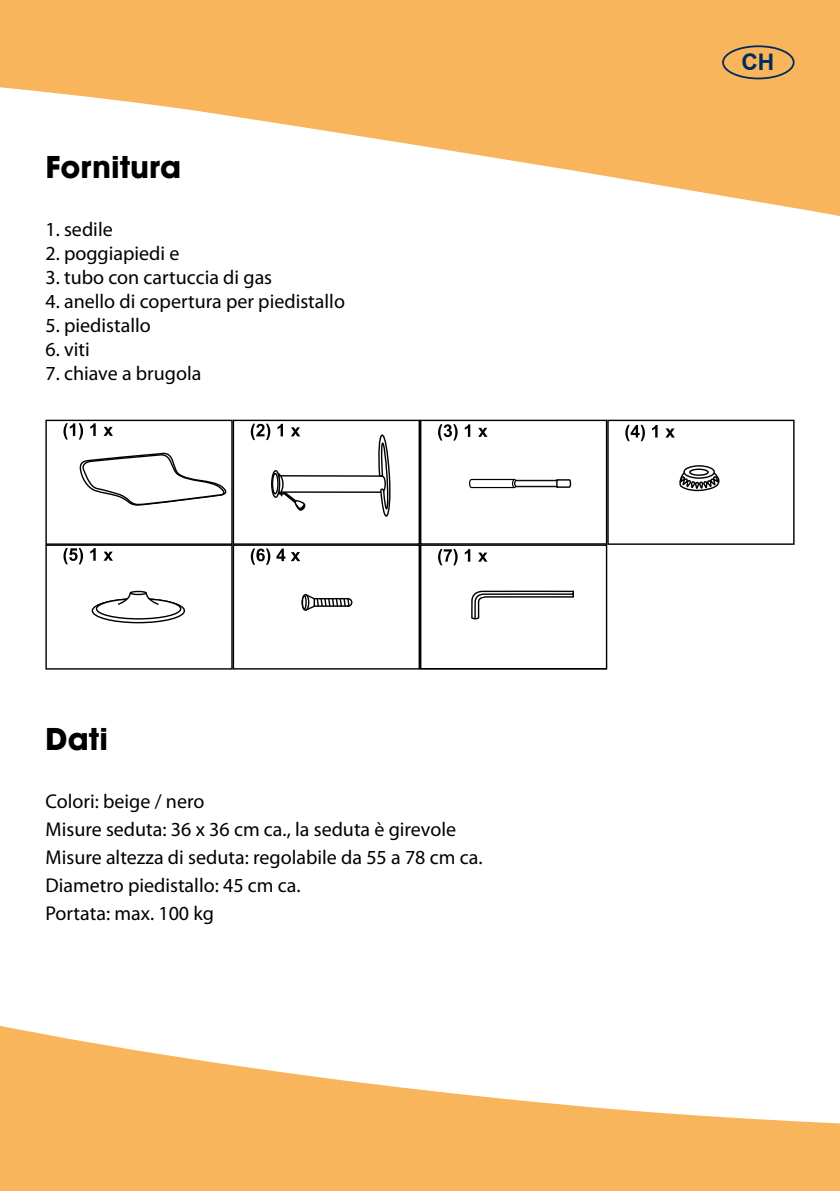
<style>
.page{position:relative;width:840px;height:1191px;background:#fff}
.page>*{position:absolute;margin:0;border:0;box-sizing:border-box;transform-origin:0 0}
.t1{font:700 30px "ITC Avant Garde Gothic";color:#000}
.t2{font:700 22.8px "Arial";color:#002d59}
.t3{font:20px/28px "Myriad Pro";color:#000}
</style>
<div class="page">
<svg style="left:0;top:0;width:839px;height:216px;fill:#f9b55c"></svg>
<svg style="left:0;top:1025px;width:839px;height:166px;fill:#f9b55c"></svg>
<div style="left:721px;top:45px;width:73px;height:34px;border:2px solid #002d59;border-radius:50%"></div>
<div style="left:45px;top:420px;width:187px;height:125px;border:1px solid #000"></div>
<svg style="left:80px;top:453px;width:151px;height:53px"></svg>
<svg style="left:63px;top:423px;width:20px;height:16px"></svg>
<svg style="left:90px;top:423px;width:6px;height:13px"></svg>
<svg style="left:103px;top:427px;width:10px;height:9px"></svg>
<div style="left:232px;top:420px;width:188px;height:125px;border:1px solid #000"></div>
<div style="left:271px;top:470px;width:9px;height:28px;border:1px solid #000;border-radius:50%"></div>
<div style="left:272px;top:473px;width:6px;height:21px;border:1px solid #000;border-radius:50%"></div>
<svg style="left:250px;top:424px;width:20px;height:16px"></svg>
<div style="left:420px;top:420px;width:187px;height:124px;border:1px solid #000"></div>
<svg style="left:469px;top:478px;width:102px;height:10px"></svg>
<svg style="left:438px;top:424px;width:19px;height:16px"></svg>
<svg style="left:464px;top:424px;width:6px;height:13px"></svg>
<svg style="left:478px;top:428px;width:9px;height:9px"></svg>
<div style="left:45px;top:544px;width:187px;height:125px;border:1px solid #000"></div>
<svg style="left:92px;top:599px;width:92px;height:23px"></svg>
<div style="left:92px;top:598px;width:93px;height:25px;border:1px solid #000;border-radius:50%"></div>
<div style="left:96px;top:599px;width:84px;height:20px;background:#fff;border-radius:50%"></div>
<div style="left:96px;top:598px;width:85px;height:21px;border:1px solid #000;border-radius:50%"></div>
<svg style="left:117px;top:592px;width:42px;height:13px"></svg>
<div style="left:130px;top:591px;width:17px;height:4px;border:1px solid #000;border-radius:50%"></div>
<svg style="left:63px;top:548px;width:20px;height:16px"></svg>
<svg style="left:90px;top:548px;width:6px;height:13px"></svg>
<svg style="left:103px;top:551px;width:10px;height:10px"></svg>
<div style="left:232px;top:544px;width:188px;height:125px;border:1px solid #000"></div>
<svg style="left:250px;top:548px;width:20px;height:17px"></svg>
<svg style="left:276px;top:424px;width:114px;height:246px"></svg>
<div style="left:420px;top:544px;width:187px;height:125px;border:1px solid #000"></div>
<hr style="left:420px;top:668px;width:186px;height:1px;background:#000">
<svg style="left:471px;top:590px;width:103px;height:30px"></svg>
<svg style="left:438px;top:549px;width:19px;height:16px"></svg>
<svg style="left:464px;top:549px;width:6px;height:12px"></svg>
<svg style="left:478px;top:552px;width:9px;height:9px"></svg>
<div style="left:607px;top:420px;width:187px;height:125px;border:1px solid #000"></div>
<div style="left:683px;top:465px;width:31px;height:14px;border:1px solid #000;border-radius:50%"></div>
<svg style="left:679px;top:466px;width:41px;height:26px"></svg>
<svg style="left:625px;top:425px;width:19px;height:16px"></svg>
<svg style="left:652px;top:425px;width:5px;height:12px"></svg>
<svg style="left:665px;top:428px;width:9px;height:9px"></svg>
<h1 class="t1" style="left:45px;top:148px;width:137px">Fornitura</h1>
<p class="t3" style="left:45px;top:215px;width:69px">1. sedile</p>
<p class="t3" style="left:45px;top:239px;width:135px">2. poggiapiedi e</p>
<p class="t3" style="left:45px;top:263px;width:228px">3. tubo con cartuccia di gas</p>
<p class="t3" style="left:45px;top:287px;width:301px">4. anello di copertura per piedistallo</p>
<p class="t3" style="left:45px;top:311px;width:107px">5. piedistallo</p>
<p class="t3" style="left:45px;top:335px;width:46px">6. viti</p>
<p class="t3" style="left:45px;top:359px;width:157px">7. chiave a brugola</p>
<h1 class="t1" style="left:45px;top:719px;width:64px">Dati</h1>
<p class="t3" style="left:45px;top:786px;width:438px">Colori: beige / nero<br>Misure seduta: 36 x 36 cm ca., la seduta è girevole Misure altezza di seduta: regolabile da 55 a 78 cm ca.<br>Diametro piedistallo: 45 cm ca.<br>Portata: max. 100 kg</p>
<p class="t2" style="left:741px;top:47px;width:34px">CH</p>
</div>
